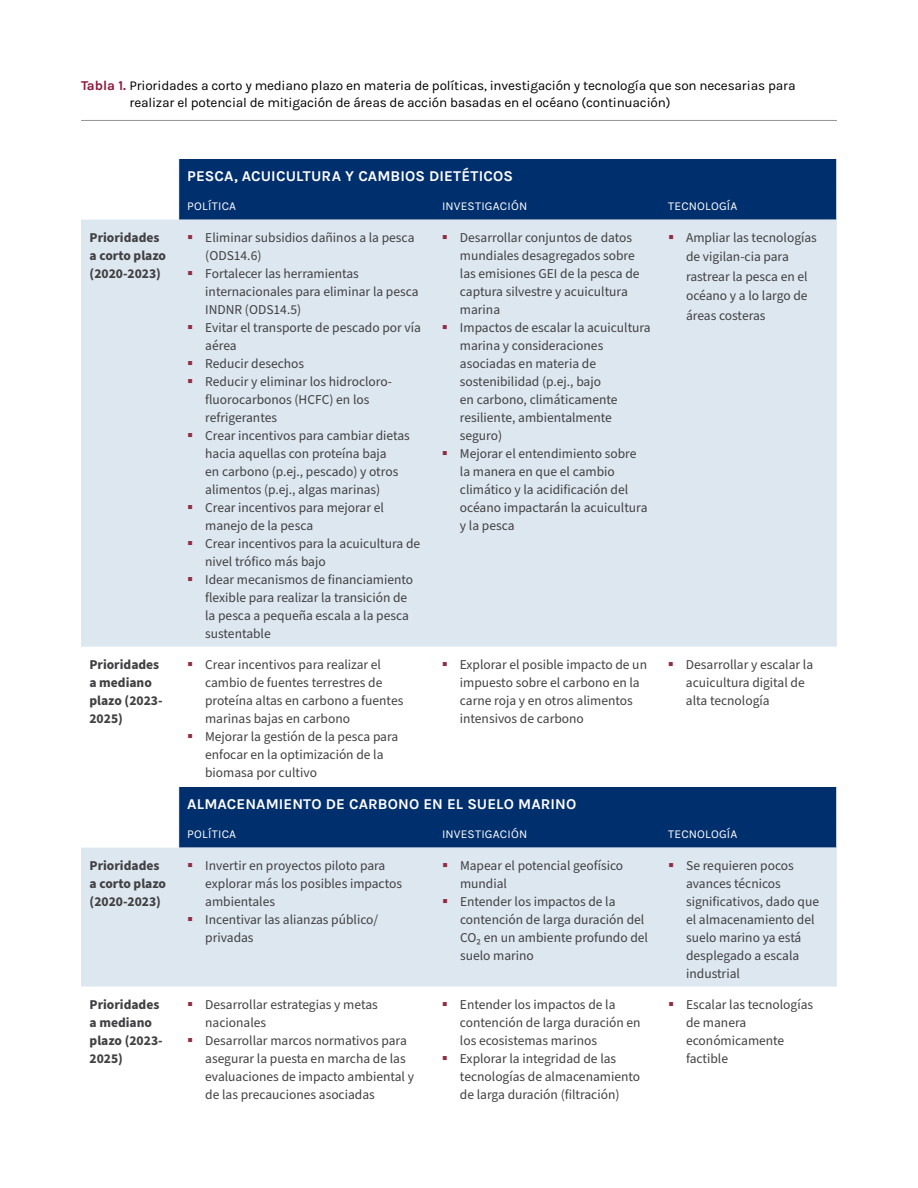
<style>
.page{position:relative;width:918px;height:1188px;background:#fff}
.page>*{position:absolute;margin:0;border:0;box-sizing:border-box;transform-origin:0 0}
.t1{font:700 15px "Karla";letter-spacing:.005em;color:#fff}
.t2{font:13.5px/18px "Source Sans Pro";color:#414042}
.t3{font:13.5px/16.2px "Karla";letter-spacing:-.015em;color:#000}
.t4{font:700 13.5px/18px "Source Sans Pro";color:#414042}
.t5{font:12px "Karla";letter-spacing:.02em;color:#fff}
.s1{font-weight:700;color:#8d1637}
</style>
<div class="page">
<div style="left:179px;top:159px;width:658px;height:61px;background:#002f6e"></div>
<div style="left:81px;top:220px;width:756px;height:427px;background:#dde7f0"></div>
<svg style="left:81px;top:787px;width:756px;height:200px;background:#a4b7ce"></svg>
<hr style="left:178px;top:787px;width:1px;height:31px;background:#fff">
<hr style="left:178px;top:818px;width:1px;height:30px;background:#fff">
<hr style="left:81px;top:120px;width:756px;height:1px;background:#939598">
<svg style="left:188px;top:235px;width:4px;height:4px"></svg>
<svg style="left:188px;top:271px;width:4px;height:4px"></svg>
<svg style="left:188px;top:325px;width:4px;height:4px"></svg>
<svg style="left:188px;top:361px;width:4px;height:4px"></svg>
<svg style="left:188px;top:379px;width:4px;height:4px"></svg>
<svg style="left:188px;top:433px;width:4px;height:4px"></svg>
<svg style="left:188px;top:505px;width:4px;height:4px"></svg>
<svg style="left:188px;top:541px;width:4px;height:4px"></svg>
<svg style="left:188px;top:577px;width:4px;height:4px"></svg>
<svg style="left:443px;top:235px;width:4px;height:4px"></svg>
<svg style="left:443px;top:325px;width:4px;height:4px"></svg>
<svg style="left:443px;top:451px;width:4px;height:4px"></svg>
<svg style="left:669px;top:235px;width:4px;height:4px"></svg>
<svg style="left:188px;top:863px;width:4px;height:4px"></svg>
<svg style="left:188px;top:917px;width:4px;height:4px"></svg>
<svg style="left:443px;top:863px;width:4px;height:4px"></svg>
<svg style="left:443px;top:899px;width:4px;height:4px"></svg>
<svg style="left:669px;top:863px;width:4px;height:4px"></svg>
<p class="t3" style="left:129px;top:78px;width:668px;text-indent:-48px"><span class="s1">Tabla 1.</span> Prioridades a corto y mediano plazo en materia de políticas, investigación y tecnología que son necesarias para realizar el potencial de mitigación de áreas de acción basadas en el océano (continuación)</p>
<p class="t1" style="left:187px;top:168px;width:327px">PESCA, ACUICULTURA Y CAMBIOS DIETÉTICOS</p>
<p class="t5" style="left:187px;top:199px;width:50px">POLÍTICA</p>
<p class="t5" style="left:442px;top:199px;width:87px">INVESTIGACIÓN</p>
<p class="t5" style="left:668px;top:199px;width:71px">TECNOLOGÍA</p>
<p class="t4" style="left:90px;top:229px;width:78px">Prioridades a corto plazo (2020-2023)</p>
<p class="t2" style="left:205px;top:229px;width:217px">Eliminar subsidios dañinos a la pesca (ODS14.6)<br>Fortalecer las herramientas internacionales para eliminar la pesca<br>INDNR (ODS14.5)<br>Evitar el transporte de pescado por vía aérea<br>Reducir desechos<br>Reducir y eliminar los hidrocloro&shy;fluorocarbonos (HCFC) en los refrigerantes<br>Crear incentivos para cambiar dietas hacia aquellas con proteína baja<br>en carbono (p.ej., pescado) y otros alimentos (p.ej., algas marinas)<br>Crear incentivos para mejorar el manejo de la pesca<br>Crear incentivos para la acuicultura de nivel trófico más bajo<br>Idear mecanismos de financiamiento flexible para realizar la transición de<br>la pesca a pequeña escala a la pesca sustentable</p>
<p class="t2" style="left:460px;top:229px;width:192px">Desarrollar conjuntos de datos mundiales desagregados sobre las emisiones GEI de la pesca de captura silvestre y acuicultura marina<br>Impactos de escalar la acuicultura marina y consideraciones asociadas en materia de sostenibilidad (p.ej., bajo<br>en carbono, climáticamente resiliente, ambientalmente seguro)<br>Mejorar el entendimiento sobre<br>la manera en que el cambio climático y la acidificación del océano impactarán la acuicultura y la pesca</p>
<p class="t2" style="left:686px;top:228px;width:132px;line-height:19.5px">Ampliar las tecnologías de vigilan-cia para rastrear la pesca en el océano y a lo largo de áreas costeras</p>
<p class="t4" style="left:89px;top:656px;width:75px">Prioridades a mediano plazo (2023-<br>2025)</p>
<p class="t2" style="left:205px;top:656px;width:200px">Crear incentivos para realizar el cambio de fuentes terrestres de proteína altas en carbono a fuentes marinas bajas en carbono<br>Mejorar la gestión de la pesca para enfocar en la optimización de la biomasa por cultivo</p>
<p class="t2" style="left:460px;top:656px;width:189px">Explorar el posible impacto de un impuesto sobre el carbono en la carne roja y en otros alimentos intensivos de carbono</p>
<p class="t2" style="left:686px;top:656px;width:129px">Desarrollar y escalar la acuicultura digital de alta tecnología</p>
<p class="t1" style="left:187px;top:796px;width:390px">ALMACENAMIENTO DE CARBONO EN EL SUELO MARINO</p>
<p class="t5" style="left:187px;top:827px;width:50px">POLÍTICA</p>
<p class="t5" style="left:442px;top:827px;width:87px">INVESTIGACIÓN</p>
<p class="t5" style="left:668px;top:827px;width:71px">TECNOLOGÍA</p>
<p class="t4" style="left:90px;top:857px;width:78px">Prioridades a corto plazo (2020-2023)</p>
<p class="t2" style="left:205px;top:857px;width:198px">Invertir en proyectos piloto para explorar más los posibles impactos ambientales<br>Incentivar las alianzas público/ privadas</p>
<p class="t2" style="left:460px;top:857px;width:189px">Mapear el potencial geofísico mundial<br>Entender los impactos de la contención de larga duración del<br>CO₂ en un ambiente profundo del suelo marino</p>
<p class="t2" style="left:686px;top:857px;width:135px">Se requieren pocos avances técnicos significativos, dado que el almacenamiento del suelo marino ya está desplegado a escala industrial</p>
<p class="t4" style="left:90px;top:996px;width:75px">Prioridades a mediano plazo (2023-<br>2025)</p>
<p class="t2" style="left:205px;top:996px;width:210px">Desarrollar estrategias y metas nacionales<br>Desarrollar marcos normativos para asegurar la puesta en marcha de las evaluaciones de impacto ambiental y de las precauciones asociadas</p>
<p class="t2" style="left:460px;top:996px;width:182px">Entender los impactos de la contención de larga duración en los ecosistemas marinos<br>Explorar la integridad de las tecnologías de almacenamiento de larga duración (filtración)</p>
<p class="t2" style="left:686px;top:996px;width:129px">Escalar las tecnologías de manera económicamente factible</p>
</div>
